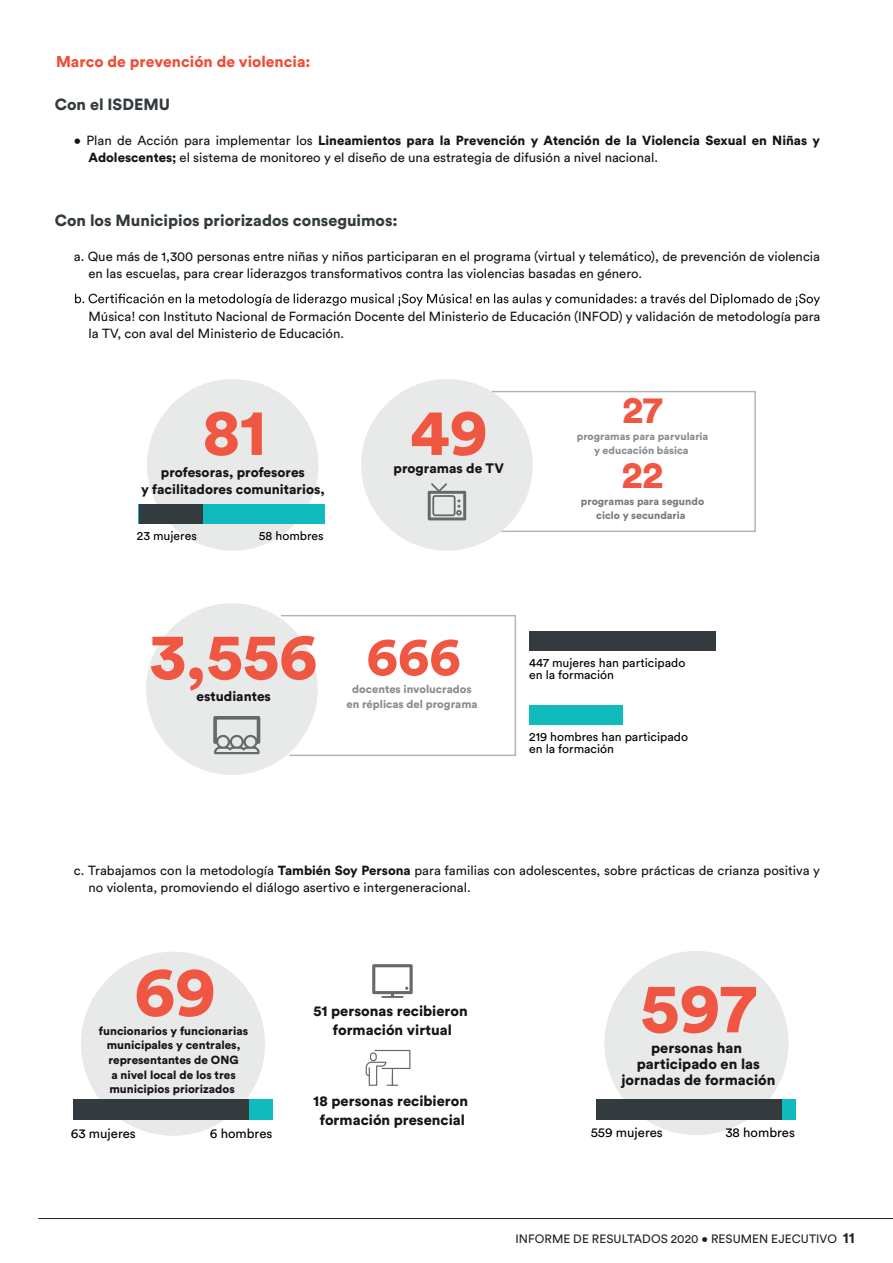
<style>
.page{position:relative;width:893px;height:1263px;background:#fff}
.page>*{position:absolute;margin:0;border:0;box-sizing:border-box;transform-origin:0 0}
.t1{font:900 70.05px "Circular Std";color:#f05743}
.t2{font:900 65.25px "Circular Std";color:#f05743}
.t3{font:900 53.7px "Circular Std";color:#f05743}
.t4{font:900 37.8px "Circular Std";color:#f05743}
.t5{font:900 16.05px "Circular Std";color:#333b3e}
.t6{font:900 15.6px "Circular Std";color:#ef4e37}
.t7{font:900 14.55px/16px "Circular Std";color:#171419;text-align:center}
.t8{font:900 13.65px/17.7px "Circular Std";color:#171419;text-align:center}
.t9{font:13.2px/17.5px "Circular Std";color:#171419}
.t10{font:13.2px "Circular Std";color:#000001}
.t11{font:12.3px/12.3px "Circular Std";color:#000001}
.t12{font:12px "Circular Std";letter-spacing:.005em;color:#231f20}
.t13{font:900 11.7px/14.5px "Circular Std";color:#171419}
.t14{font:900 11.25px/14.5px "Circular Std";color:#888d91;text-align:center}
.t15{font:900 10.5px/13.6px "Circular Std";color:#888d91;text-align:center}
.t16{font:900 10.5px/13.6px "Circular Std";color:#767b7f;text-align:center}
.s1{font-weight:900}
.s2{color:#fff}
.s3{font-weight:700;font-size:15px}
</style>
<div class="page">
<hr style="left:38px;top:1218px;width:855px;height:1px;background:#231f20">
<svg style="left:492px;top:390px;width:264px;height:142px"></svg>
<svg style="left:281px;top:615px;width:235px;height:141px"></svg>
<svg style="left:75px;top:293px;width:745px;height:13px"></svg>
<div style="left:147px;top:379px;width:172px;height:172px;background:#e8e9e9;border-radius:50%"></div>
<div style="left:146px;top:603px;width:172px;height:172px;background:#e8e9e9;border-radius:50%"></div>
<div style="left:361px;top:379px;width:172px;height:172px;background:#e8e9e9;border-radius:50%"></div>
<div style="left:139px;top:504px;width:186px;height:20px;background:#0fbbbc"></div>
<div style="left:139px;top:504px;width:64px;height:20px;background:#333b3e"></div>
<div style="left:249px;top:1099px;width:24px;height:21px;background:#0fbbbc"></div>
<div style="left:73px;top:1099px;width:176px;height:21px;background:#333b3e"></div>
<div style="left:529px;top:631px;width:186px;height:19px;background:#333b3e"></div>
<div style="left:529px;top:705px;width:93px;height:20px;background:#0fbbbc"></div>
<svg style="left:213px;top:716px;width:47px;height:38px"></svg>
<svg style="left:428px;top:483px;width:38px;height:37px"></svg>
<svg style="left:81px;top:952px;width:184px;height:184px;background:#d5d7d7"></svg>
<div style="left:604px;top:951px;width:184px;height:184px;background:#e8e9e9;border-radius:50%"></div>
<svg style="left:372px;top:964px;width:41px;height:34px"></svg>
<svg style="left:366px;top:1050px;width:44px;height:36px"></svg>
<div style="left:597px;top:1099px;width:199px;height:20px;background:#0fbbbc"></div>
<div style="left:597px;top:1099px;width:185px;height:20px;background:#333b3e"></div>
<p class="t6" style="left:56px;top:51px;width:256px">Marco de prevención de violencia:</p>
<p class="t5" style="left:55px;top:93px;width:117px">Con el ISDEMU</p>
<p class="t9" style="left:88px;top:131px;width:733px;text-indent:-15px">• Plan de Acción para implementar los <span class="s1">Lineamientos para la Prevención y Atención de la Violencia Sexual en Niñas y<br>Adolescentes;</span> el sistema de monitoreo y el diseño de una estrategia de difusión a nivel nacional.</p>
<p class="t5" style="left:55px;top:209px;width:344px">Con los Municipios priorizados conseguimos:</p>
<p class="t9" style="left:88px;top:247px;width:733px;text-indent:-15px">a. Que más de 1,300 personas entre niñas y niños participaran en el programa (virtual y telemático), de prevención de violencia en las escuelas, para crear liderazgos transformativos contra las violencias basadas en género.</p>
<p class="t9" style="left:88px;top:307px;width:733px">Música! con Instituto Nacional de Formación Docente del Ministerio de Educación (INFOD) y validación de metodología para la TV, con aval del Ministerio de Educación.</p>
<h2 class="t2" style="left:203px;top:389px;width:65px">81</h2>
<p class="t8" style="left:141px;top:463px;width:185px">profesoras, profesores<br>y facilitadores comunitarios,</p>
<p class="t11" style="left:137px;top:530px;width:61px">23 mujeres</p>
<p class="t11" style="left:259px;top:530px;width:66px">58 hombres</p>
<h2 class="t2" style="left:410px;top:389px;width:79px">49</h2>
<p class="t8" style="left:394px;top:459px;width:112px">programas de TV</p>
<h3 class="t4" style="left:622px;top:385px;width:42px">27</h3>
<p class="t15" style="left:577px;top:429px;width:133px">programas para parvularia y educación básica</p>
<h3 class="t4" style="left:622px;top:450px;width:43px">22</h3>
<p class="t16" style="left:581px;top:494px;width:125px">programas para segundo ciclo y secundaria<span class="s2">.</span></p>
<h2 class="t2" style="left:150px;top:613px;width:168px">3,556</h2>
<p class="t8" style="left:197px;top:687px;width:76px">estudiantes</p>
<h3 class="t3" style="left:366px;top:621px;width:96px">666</h3>
<p class="t14" style="left:346px;top:682px;width:133px">docentes involucrados en réplicas del programa</p>
<p class="t11" style="left:529px;top:656px;width:158px">447 mujeres han participado en la formación</p>
<p class="t11" style="left:529px;top:730px;width:160px">219 hombres han participado en la formación</p>
<p class="t9" style="left:89px;top:861px;width:733px;text-indent:-15px">c. Trabajamos con la metodología <span class="s1">También Soy Persona</span> para familias con adolescentes, sobre prácticas de crianza positiva y no violenta, promoviendo el diálogo asertivo e intergeneracional.</p>
<h1 class="t1" style="left:134px;top:944px;width:83px">69</h1>
<p class="t13" style="left:107px;top:1038px;width:135px">municipales y centrales, representantes de ONG a nivel local de los tres municipios priorizados</p>
<p class="t13" style="left:99px;top:1023px;width:151px">funcionarios y funcionarias</p>
<p class="t10" style="left:71px;top:1125px;width:66px">63 mujeres</p>
<p class="t10" style="left:210px;top:1125px;width:64px">6 hombres</p>
<p class="t7" style="left:314px;top:1001px;width:156px;line-height:18.9px">51 personas recibieron formación virtual</p>
<p class="t7" style="left:313px;top:1091px;width:156px;line-height:18.9px">18 personas recibieron formación presencial</p>
<h1 class="t1" style="left:640px;top:961px;width:117px">597</h1>
<p class="t7" style="left:621px;top:1039px;width:156px">personas han participado en las jornadas de formación</p>
<p class="t10" style="left:591px;top:1124px;width:74px">559 mujeres</p>
<p class="t10" style="left:725px;top:1124px;width:71px">38 hombres</p>
<p class="t12" style="left:515px;top:1232px;width:341px">INFORME DE RESULTADOS 2020 • RESUMEN EJECUTIVO <span class="s3">11</span></p>
</div>
